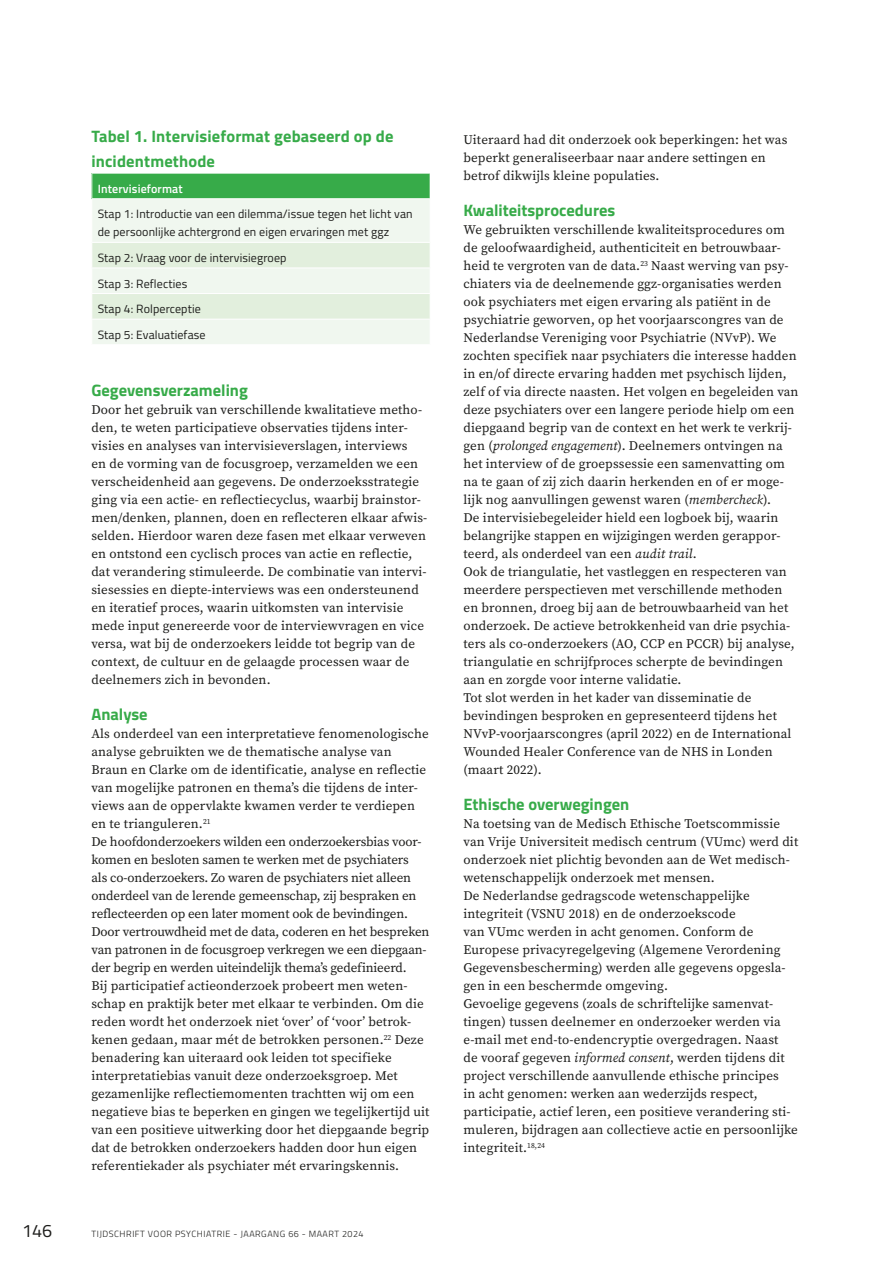
<style>
.page{position:relative;width:893px;height:1263px;background:#fff}
.page>*{position:absolute;margin:0;border:0;box-sizing:border-box;transform-origin:0 0}
.t1{font:18px "Titillium Web";color:#1d1d1b}
.k2{font:700 16.5px "Titillium Web";color:#37ab49}
.tabtit{font:700 16.5px/24.8px "Titillium Web";letter-spacing:.01em;color:#37ab49}
.standaard{font:13.2px/18px "Source Serif Variable";letter-spacing:.01em;color:#1d1d1b}
.standaard-2{font:13.2px/18px "Source Serif Variable";letter-spacing:-.01em;color:#1d1d1b}
.tabtxt{font:12px/18px "Titillium Web";letter-spacing:.01em;color:#1d1d1b}
.tabkol{font:600 12px "Titillium Web";letter-spacing:.01em;color:#fff}
.t2{font:300 9px "Titillium Web";letter-spacing:.06em;color:#1d1d1b}
.s1{font-style:italic}
</style>
<div class="page">
<div style="left:92px;top:173px;width:338px;height:26px;background:#37ab49"></div>
<div style="left:92px;top:199px;width:338px;height:43px;background:#f0f7ef"></div>
<hr style="left:91px;top:173px;width:340px;height:1px;background:#fff">
<svg style="left:91px;top:174px;width:1px;height:24px"></svg>
<hr style="left:91px;top:198px;width:340px;height:1px;background:#fff">
<svg style="left:92px;top:243px;width:338px;height:101px"></svg>
<p class="tabtit" style="left:91px;top:123px;width:304px">Tabel 1. Intervisieformat gebaseerd op de incidentmethode</p>
<p class="tabkol" style="left:98px;top:180px;width:86px">Intervisieformat</p>
<p class="tabtxt" style="left:98px;top:205px;width:316px">Stap 1: Introductie van een dilemma/issue tegen het licht van de persoonlijke achtergrond en eigen ervaringen met ggz</p>
<p class="tabtxt" style="left:98px;top:248px;width:190px">Stap 2: Vraag voor de intervisiegroep</p>
<p class="tabtxt" style="left:98px;top:274px;width:91px">Stap 3: Reflecties</p>
<p class="tabtxt" style="left:98px;top:299px;width:105px">Stap 4: Rolperceptie</p>
<p class="tabtxt" style="left:98px;top:325px;width:109px">Stap 5: Evaluatiefase</p>
<p class="k2" style="left:91px;top:378px;width:158px">Gegevensverzameling</p>
<p class="standaard" style="left:91px;top:401px;width:337px">Door het gebruik van verschillende kwalitatieve metho&shy;den, te weten participatieve observaties tijdens inter&shy;visies en analyses van intervisieverslagen, interviews<br>en de vorming van de focusgroep, verzamelden we een verscheidenheid aan gegevens. De onderzoeksstrategie ging via een actie- en reflectiecyclus, waarbij brainstor&shy;men/denken, plannen, doen en reflecteren elkaar afwis&shy;selden. Hierdoor waren deze fasen met elkaar verweven en ontstond een cyclisch proces van actie en reflectie, dat verandering stimuleerde. De combinatie van intervi&shy;siesessies en diepte-interviews was een ondersteunend en iteratief proces, waarin uitkomsten van intervisie mede input genereerde voor de interviewvragen en vice versa, wat bij de onderzoekers leidde tot begrip van de context, de cultuur en de gelaagde processen waar de deelnemers zich in bevonden.</p>
<p class="k2" style="left:91px;top:702px;width:58px">Analyse</p>
<p class="standaard" style="left:91px;top:725px;width:339px">Als onderdeel van een interpretatieve fenomenologische analyse gebruikten we de thematische analyse van Braun en Clarke om de identificatie, analyse en reflectie van mogelijke patronen en thema’s die tijdens de inter&shy;views aan de oppervlakte kwamen verder te verdiepen en te trianguleren.<sup>21</sup></p>
<p class="standaard-2" style="left:91px;top:833px;width:340px">De hoofdonderzoekers wilden een onderzoekersbias voor&shy;komen en besloten samen te werken met de psychiaters<br>als co-onderzoekers. Zo waren de psychiaters niet alleen onderdeel van de lerende gemeenschap, zij bespraken en reflecteerden op een later moment ook de bevindingen.<br>Door vertrouwdheid met de data, coderen en het bespreken van patronen in de focusgroep verkregen we een diepgaan&shy;der begrip en werden uiteindelijk thema’s gedefinieerd.</p>
<p class="standaard" style="left:91px;top:977px;width:340px">Bij participatief actieonderzoek probeert men weten&shy;schap en praktijk beter met elkaar te verbinden. Om die reden wordt het onderzoek niet ‘over’ of ‘voor’ betrok&shy;kenen gedaan, maar mét de betrokken personen.<sup>22</sup> Deze benadering kan uiteraard ook leiden tot specifieke interpretatiebias vanuit deze onderzoeksgroep. Met gezamenlijke reflectiemomenten trachtten wij om een negatieve bias te beperken en gingen we tegelijkertijd uit van een positieve uitwerking door het diepgaande begrip dat de betrokken onderzoekers hadden door hun eigen referentiekader als psychiater mét ervaringskennis.</p>
<h1 class="t1" style="left:22px;top:1218px;width:32px">146</h1>
<p class="t2" style="left:91px;top:1228px;width:274px">TIJDSCHRIFT VOOR PSYCHIATRIE - JAARGANG 66 - MAART 2024</p>
<p class="standaard" style="left:463px;top:131px;width:325px">Uiteraard had dit onderzoek ook beperkingen: het was beperkt generaliseerbaar naar andere settingen en betrof dikwijls kleine populaties.</p>
<p class="k2" style="left:463px;top:198px;width:153px">Kwaliteitsprocedures</p>
<p class="standaard" style="left:463px;top:221px;width:337px">We gebruikten verschillende kwaliteitsprocedures om de geloofwaardigheid, authenticiteit en betrouwbaar&shy;heid te vergroten van de data.<sup>23</sup> Naast werving van psy&shy;chiaters via de deelnemende ggz-organisaties werden ook psychiaters met eigen ervaring als patiënt in de psychiatrie geworven, op het voorjaarscongres van de Nederlandse Vereniging voor Psychiatrie (NVvP). We zochten specifiek naar psychiaters die interesse hadden in en/of directe ervaring hadden met psychisch lijden, zelf of via directe naasten. Het volgen en begeleiden van deze psychiaters over een langere periode hielp om een diepgaand begrip van de context en het werk te verkrij&shy;gen (<span class="s1">prolonged engagement</span>). Deelnemers ontvingen na het interview of de groepssessie een samenvatting om na te gaan of zij zich daarin herkenden en of er moge&shy;lijk nog aanvullingen gewenst waren (<span class="s1">membercheck</span>).<br>De intervisiebegeleider hield een logboek bij, waarin belangrijke stappen en wijzigingen werden gerappor&shy;teerd, als onderdeel van een <span class="s1">audit trail</span>.</p>
<p class="standaard" style="left:463px;top:563px;width:333px">Ook de triangulatie, het vastleggen en respecteren van meerdere perspectieven met verschillende methoden en bronnen, droeg bij aan de betrouwbaarheid van het onderzoek. De actieve betrokkenheid van drie psychia&shy;ters als co-onderzoekers (AO, CCP en PCCR) bij analyse, triangulatie en schrijfproces scherpte de bevindingen aan en zorgde voor interne validatie.</p>
<p class="standaard" style="left:463px;top:689px;width:329px">Tot slot werden in het kader van disseminatie de bevindingen besproken en gepresenteerd tijdens het NVvP-voorjaarscongres (april 2022) en de International Wounded Healer Conference van de NHS in Londen (maart 2022).</p>
<p class="k2" style="left:463px;top:792px;width:167px">Ethische overwegingen</p>
<p class="standaard" style="left:463px;top:815px;width:336px">Na toetsing van de Medisch Ethische Toetscommissie van Vrije Universiteit medisch centrum (VUmc) werd dit onderzoek niet plichtig bevonden aan de Wet medisch&shy;wetenschappelijk onderzoek met mensen.</p>
<p class="standaard" style="left:463px;top:887px;width:323px">De Nederlandse gedragscode wetenschappelijke integriteit (VSNU 2018) en de onderzoekscode<br>van VUmc werden in acht genomen. Conform de Europese privacyregelgeving (Algemene Verordening Gegevensbescherming) werden alle gegevens opgesla&shy;gen in een beschermde omgeving.</p>
<p class="standaard" style="left:463px;top:995px;width:336px">Gevoelige gegevens (zoals de schriftelijke samenvat&shy;tingen) tussen deelnemer en onderzoeker werden via e-mail met end-to-endencryptie overgedragen. Naast<br>de vooraf gegeven <span class="s1">informed consent</span>, werden tijdens dit project verschillende aanvullende ethische principes<br>in acht genomen: werken aan wederzijds respect, participatie, actief leren, een positieve verandering sti&shy;muleren, bijdragen aan collectieve actie en persoonlijke integriteit.<sup>18,24</sup></p>
</div>
